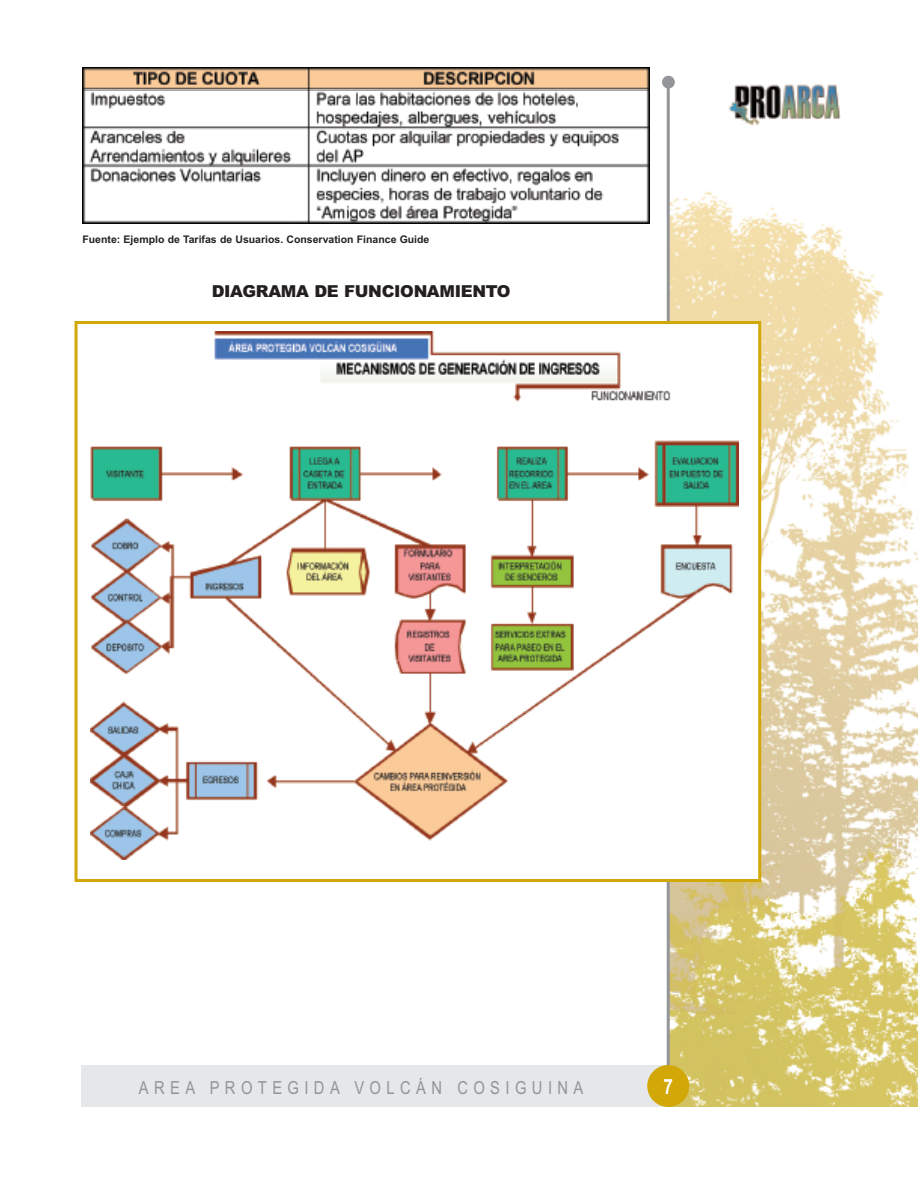
<style>
.page{position:relative;width:918px;height:1188px;background:#fff}
.page>*{position:absolute;margin:0;border:0;box-sizing:border-box;transform-origin:0 0}
.t1{font:700 21px "Arial Narrow";color:#fff}
.t2{font:18px "Arial Narrow";letter-spacing:.3em;color:#939598}
.t3{font:900 16.5px "Arial";letter-spacing:-.02em;color:#231f20}
.t4{font:700 10.5px "Arial";color:#231f20}
</style>
<div class="page">
<div style="left:81px;top:1065px;width:587px;height:42px;background:#e6e7e9"></div>
<img style="left:670px;top:76px;width:247px;height:1031px">
<div style="left:662px;top:76px;width:13px;height:12px;background:#939598;border-radius:50%"></div>
<img style="left:727px;top:82px;width:116px;height:46px">
<hr style="left:667px;top:81px;width:3px;height:986px;background:#939598">
<div style="left:647px;top:1065px;width:42px;height:42px;background:#d2a808;border-radius:50%"></div>
<img style="left:83px;top:90px;width:566px;height:134px">
<div style="left:76px;top:322px;width:684px;height:558px;background:#fff"></div>
<img style="left:90px;top:331px;width:648px;height:528px">
<div style="left:75px;top:321px;width:686px;height:561px;border:3px solid #d2a808"></div>
<img style="left:83px;top:67px;width:566px;height:23px">
<p class="t4" style="left:82px;top:233px;width:348px">Fuente: Ejemplo de Tarifas de Usuarios. Conservation Finance Guide</p>
<h3 class="t3" style="left:212px;top:281px;width:300px">DIAGRAMA DE FUNCIONAMIENTO</h3>
<h2 class="t2" style="left:139px;top:1077px;width:446px">AREA PROTEGIDA VOLCÁN COSIGUINA</h2>
<h1 class="t1" style="left:663px;top:1074px;width:11px">7</h1>
</div>
